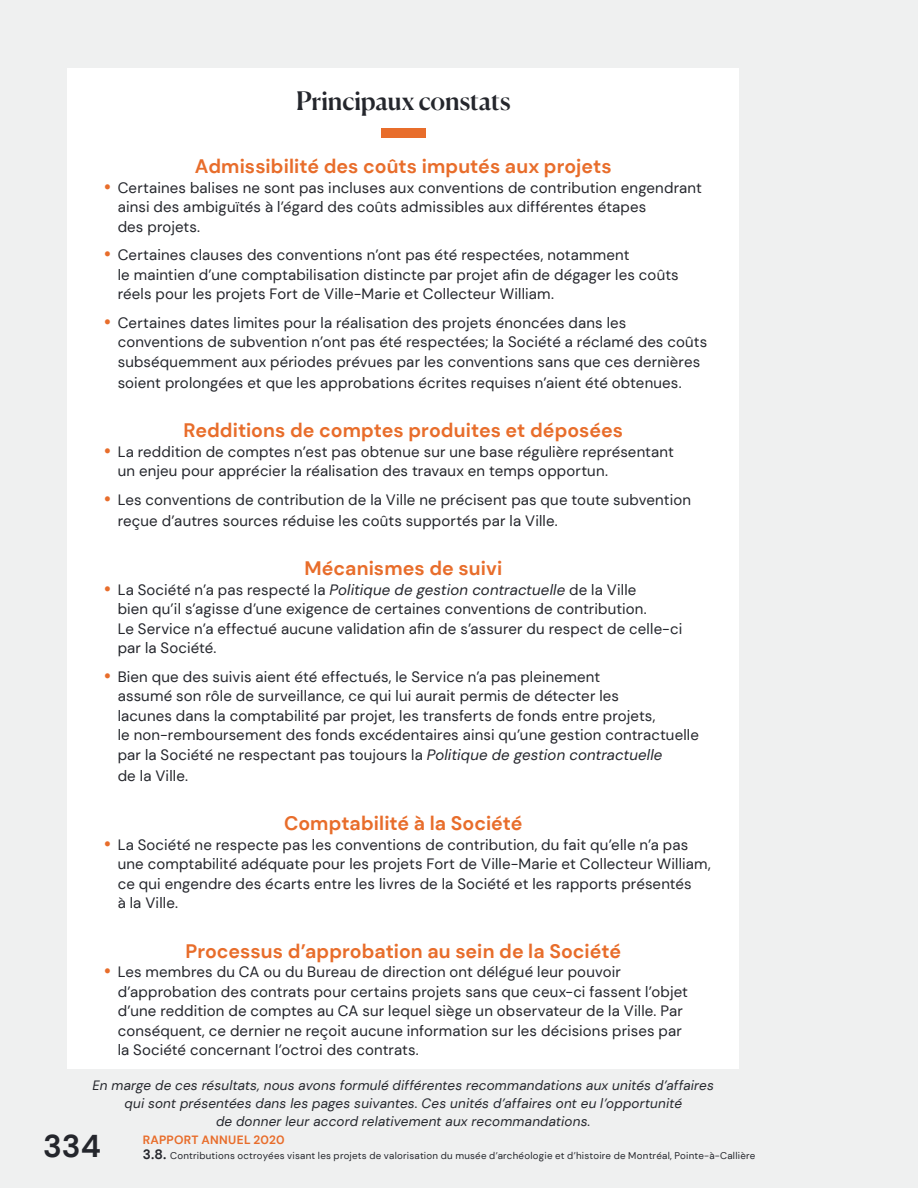
<style>
.page{position:relative;width:918px;height:1188px;background:#eff0f0}
.page>*{position:absolute;margin:0;border:0;box-sizing:border-box;transform-origin:0 0}
.t1{font:700 31.5px "DM Sans";color:#24262c}
.Sous-titre_Objectif{font:500 25.5px "Canela";letter-spacing:-.005em;color:#24262c}
.constats-sous-titre{font:700 19.5px "DM Sans";color:#e86d2b}
.t2{font:15px/19.5px "DM Sans";letter-spacing:.01em;color:#24262c}
.t3{font:italic 13.5px/18px "DM Sans";letter-spacing:.015em;color:#24262c;text-align:center}
.t4{font:700 12px "DM Sans";letter-spacing:.02em;color:#e86d2b}
.t5{font:9.75px "DM Sans";letter-spacing:.025em;color:#24262c}
.s1{font-weight:700;font-size:18px;color:#e86d2b}
.s2{font-style:italic}
.s3{font-weight:700;font-size:13.5px}
</style>
<div class="page">
<div style="left:67px;top:68px;width:671px;height:1001px;background:#fff"></div>
<div style="left:381px;top:128px;width:45px;height:9px;background:#e86d2b"></div>
<p class="Sous-titre_Objectif" style="left:296px;top:81px;width:216px">Principaux constats</p>
<p class="constats-sous-titre" style="left:195px;top:154px;width:418px">Admissibilité des coûts imputés aux projets</p>
<p class="t2" style="left:118px;top:178px;width:586px;text-indent:-14px"><span class="s1">•</span> Certaines balises ne sont pas incluses aux conventions de contribution engendrant ainsi des ambiguïtés à l’égard des coûts admissibles aux différentes étapes<br>des projets.</p>
<p class="t2" style="left:118px;top:245px;width:562px;text-indent:-14px"><span class="s1">•</span> Certaines clauses des conventions n’ont pas été respectées, notamment<br>le maintien d’une comptabilisation distincte par projet afin de dégager les coûts réels pour les projets Fort de Ville-Marie et Collecteur William.</p>
<p class="t2" style="left:118px;top:313px;width:591px;text-indent:-14px"><span class="s1">•</span> Certaines dates limites pour la réalisation des projets énoncées dans les conventions de subvention n’ont pas été respectées; la Société a réclamé des coûts subséquemment aux périodes prévues par les conventions sans que ces dernières</p>
<p class="t2" style="left:118px;top:373px;width:565px">soient prolongées et que les approbations écrites requises n’aient été obtenues.</p>
<p class="constats-sous-titre" style="left:184px;top:418px;width:441px">Redditions de comptes produites et déposées</p>
<p class="t2" style="left:118px;top:442px;width:558px;text-indent:-14px"><span class="s1">•</span> La reddition de comptes n’est pas obtenue sur une base régulière représentant un enjeu pour apprécier la réalisation des travaux en temps opportun.</p>
<p class="t2" style="left:118px;top:489px;width:575px;line-height:21px;text-indent:-14px"><span class="s1">•</span> Les conventions de contribution de la Ville ne précisent pas que toute subvention reçue d’autres sources réduise les coûts supportés par la Ville.</p>
<p class="constats-sous-titre" style="left:304px;top:556px;width:199px">Mécanismes de suivi</p>
<p class="t2" style="left:118px;top:580px;width:566px;text-indent:-14px"><span class="s1">•</span> La Société n’a pas respecté la <span class="s2">Politique de gestion contractuelle</span> de la Ville<br>bien qu’il s’agisse d’une exigence de certaines conventions de contribution.<br>Le Service n’a effectué aucune validation afin de s’assurer du respect de celle-ci par la Société.</p>
<p class="t2" style="left:118px;top:667px;width:583px;text-indent:-14px"><span class="s1">•</span> Bien que des suivis aient été effectués, le Service n’a pas pleinement<br>assumé son rôle de surveillance, ce qui lui aurait permis de détecter les<br>lacunes dans la comptabilité par projet, les transferts de fonds entre projets,<br>le non-remboursement des fonds excédentaires ainsi qu’une gestion contractuelle par la Société ne respectant pas toujours la <span class="s2">Politique de gestion contractuelle</span></p>
<p class="t2" style="left:118px;top:766px;width:72px">de la Ville.</p>
<p class="constats-sous-titre" style="left:284px;top:811px;width:240px">Comptabilité à la Société</p>
<p class="t2" style="left:118px;top:835px;width:594px;text-indent:-14px"><span class="s1">•</span> La Société ne respecte pas les conventions de contribution, du fait qu’elle n’a pas une comptabilité adéquate pour les projets Fort de Ville-Marie et Collecteur William, ce qui engendre des écarts entre les livres de la Société et les rapports présentés<br>à la Ville.</p>
<p class="constats-sous-titre" style="left:186px;top:939px;width:437px">Processus d’approbation au sein de la Société</p>
<p class="t2" style="left:118px;top:962px;width:572px;text-indent:-14px"><span class="s1">•</span> Les membres du CA ou du Bureau de direction ont délégué leur pouvoir d’approbation des contrats pour certains projets sans que ceux-ci fassent l’objet d’une reddition de comptes au CA sur lequel siège un observateur de la Ville. Par conséquent, ce dernier ne reçoit aucune information sur les décisions prises par la Société concernant l’octroi des contrats.</p>
<p class="t3" style="left:93px;top:1076px;width:623px">En marge de ces résultats, nous avons formulé différentes recommandations aux unités d’affaires qui sont présentées dans les pages suivantes. Ces unités d’affaires ont eu l’opportunité<br>de donner leur accord relativement aux recommandations.</p>
<h1 class="t1" style="left:43px;top:1126px;width:59px">334</h1>
<p class="t4" style="left:143px;top:1132px;width:143px">RAPPORT ANNUEL 2020</p>
<p class="t5" style="left:143px;top:1149px;width:614px"><span class="s3">3.8.</span> Contributions octroyées visant les projets de valorisation du musée d’archéologie et d’histoire de Montréal, Pointe-à-Callière</p>
</div>
